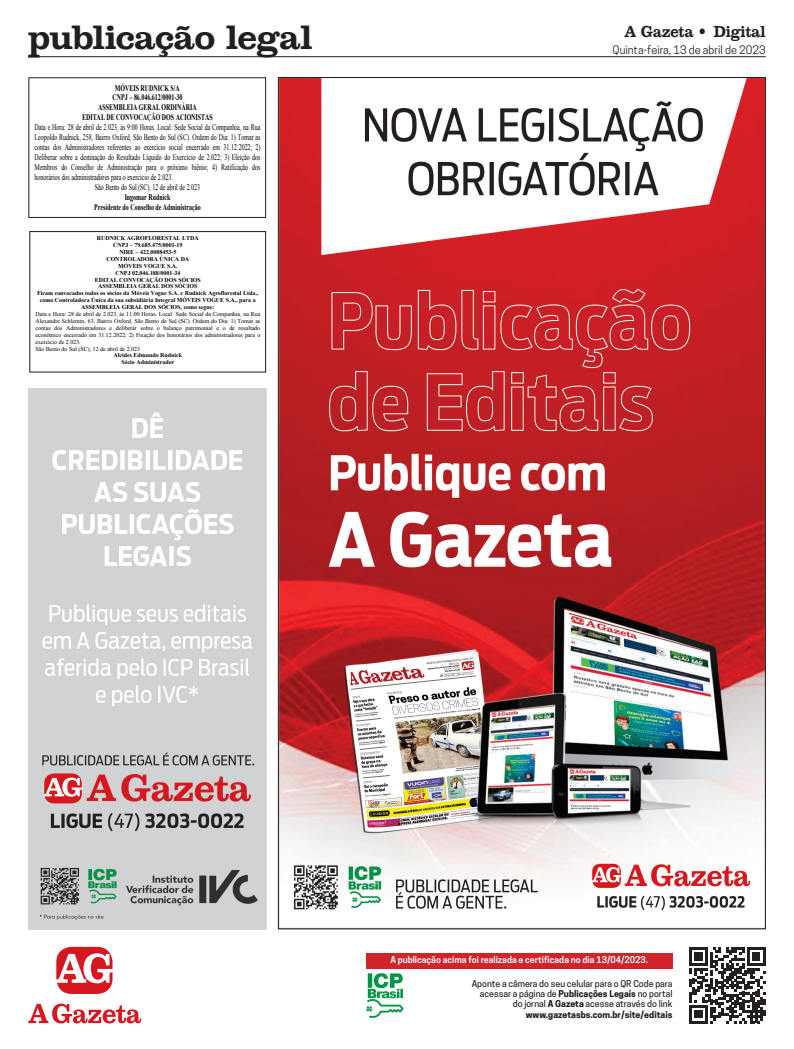
<style>
.page{position:relative;width:794px;height:1049px;background:#fff}
.page>*{position:absolute;margin:0;border:0;box-sizing:border-box;transform-origin:0 0}
.editoria-cabeca-esq{font:700 34.1px "Clarendon";letter-spacing:-.01em;color:#231f20}
.logo-ag-mini{font:700 16px "Clarendon";letter-spacing:-.005em;color:#231f20;scale:.9 1}
.data-pagina-esq{font:11px "Cooper Hewitt";color:#231f20}
.entretitulo{font:500 8.9px/10.1px "Cooper Hewitt";color:#231f20;text-align:right}
.entretitulo-2{font:600 8.9px "Cooper Hewitt";color:#fff}
.t1{font:8.6px "Times New Roman";color:#000;scale:.69 1}
.t2{font:700 8.6px "Times New Roman";color:#000;scale:.69 1}
.t3{font:700 6px "Times New Roman";color:#000}
.t4{font:6px "Times New Roman";color:#000}
.s1{font-weight:700}
</style>
<div class="page">
<hr style="left:28px;top:56px;width:737px;height:1px;background:#231f20">
<svg style="left:28px;top:1003px;width:113px;height:20px"></svg>
<div style="left:56px;top:947px;width:56px;height:47px;background:#d7171f;border-radius:15px"></div>
<svg style="left:56px;top:953px;width:57px;height:30px"></svg>
<svg style="left:689px;top:947px;width:76px;height:76px"></svg>
<div style="left:366px;top:953px;width:306px;height:15px;background:#d1232a"></div>
<img style="left:366px;top:973px;width:38px;height:44px">
<img style="left:28px;top:388px;width:238px;height:541px">
<img style="left:280px;top:79px;width:483px;height:832px">
<div style="left:28px;top:77px;width:238px;height:141px;border:1px solid #231f20"></div>
<div style="left:29px;top:231px;width:237px;height:142px;border:1px solid #231f20"></div>
<p class="editoria-cabeca-esq" style="left:28px;top:17px;width:286px">publicação legal</p>
<p class="t2" style="left:115px;top:82px;width:96px">MÓVEIS RUDNICK S/A</p>
<p class="t2" style="left:113px;top:91px;width:103px">CNPJ – 86.046.612/0001-30</p>
<p class="t2" style="left:98px;top:101px;width:144px">ASSEMBLEIA GERAL ORDINÁRIA</p>
<p class="t2" style="left:82px;top:111px;width:191px">EDITAL DE CONVOCAÇÃO DOS ACIONISTAS</p>
<p class="t1" style="left:35px;top:122px;width:329px">Data e Hora: 28 de abril de 2.023, às 9:00 Horas. Local: Sede Social da Companhia, na Rua</p>
<p class="t1" style="left:35px;top:131px;width:329px">Leopoldo Rudnick, 258, Bairro Oxford, São Bento do Sul (SC). Ordem do Dia: 1) Tomar as</p>
<p class="t1" style="left:35px;top:141px;width:329px">contas dos Administradores referentes ao exercício social encerrado em 31.12.2022; 2)</p>
<p class="t1" style="left:35px;top:151px;width:329px">Deliberar sobre a destinação do Resultado Líquido do Exercício de 2.022; 3) Eleição dos</p>
<p class="t1" style="left:35px;top:161px;width:329px">Membros do Conselho de Administração para o próximo biênio; 4) Ratificação dos</p>
<p class="t1" style="left:35px;top:171px;width:202px">honorários dos administradores para o exercício de 2.023.</p>
<p class="t1" style="left:95px;top:181px;width:154px">São Bento do Sul (SC), 12 de abril de 2.023</p>
<p class="t2" style="left:125px;top:190px;width:68px">Ingomar Rudnick</p>
<p class="t2" style="left:94px;top:200px;width:156px">Presidente do Conselho de Administração</p>
<p class="t3" style="left:97px;top:234px;width:103px">RUDNICK AGROFLORESTAL LTDA</p>
<p class="t3" style="left:113px;top:241px;width:71px">CNPJ – 79.685.475/0001-19</p>
<p class="t3" style="left:119px;top:248px;width:59px">NIRE – 422.0088453-5</p>
<p class="t3" style="left:106px;top:254px;width:84px">CONTROLADORA ÚNICA DA</p>
<p class="t3" style="left:118px;top:261px;width:61px">MÓVEIS VOGUE S.A.</p>
<p class="t3" style="left:115px;top:268px;width:67px">CNPJ 02.046.188/0001-34</p>
<p class="t3" style="left:95px;top:275px;width:107px">EDITAL CONVOCAÇÃO DOS SÓCIOS</p>
<p class="t3" style="left:98px;top:282px;width:101px">ASSEMBLEIA GERAL DOS SÓCIOS</p>
<p class="t3" style="left:37px;top:289px;width:222px">Ficam convocados todos os sócios da Móveis Vogue S.A. e Rudnick Agroflorestal Ltda.,</p>
<p class="t3" style="left:40px;top:296px;width:217px">como Controladora Única da sua subsidiária Integral MÓVEIS VOGUE S.A., para a</p>
<p class="t3" style="left:81px;top:303px;width:135px">ASSEMBLEIA GERAL DOS SÓCIOS, como segue:</p>
<p class="t4" style="left:35px;top:310px;width:226px">Data e Hora: 28 de abril de 2.023, às 11:00 Horas. Local: Sede Social da Companhia, na Rua</p>
<p class="t4" style="left:35px;top:317px;width:226px">Alexandre Schlemm, 63, Bairro Oxford, São Bento do Sul (SC). Ordem do Dia: 1) Tomar as</p>
<p class="t4" style="left:35px;top:324px;width:226px">contas dos Administradores e deliberar sobre o balanço patrimonial e o de resultado</p>
<p class="t4" style="left:35px;top:331px;width:226px">econômico encerrado em 31.12.2022; 2) Fixação dos honorários dos administradores para o</p>
<p class="t4" style="left:35px;top:338px;width:47px">exercício de 2.023.</p>
<p class="t4" style="left:35px;top:345px;width:106px">São Bento do Sul (SC), 12 de abril de 2.023</p>
<p class="t3" style="left:114px;top:351px;width:70px">Alcides Edmundo Rudnick</p>
<p class="t3" style="left:121px;top:358px;width:55px">Sócio Administrador</p>
<p class="logo-ag-mini" style="left:624px;top:21px;width:158px">A Gazeta • Digital</p>
<p class="data-pagina-esq" style="left:612px;top:43px;width:154px">Quinta-feira, 13 de abril de 2023</p>
<p class="entretitulo-2" style="left:390px;top:955px;width:259px">A publicação acima foi realizada e certificada no dia 13/04/2023.</p>
<p class="entretitulo" style="left:472px;top:979px;width:202px">Aponte a câmera do seu celular para o QR Code para acessar a página de <span class="s1">Publicações Legais</span> no portal do jornal <span class="s1">A Gazeta</span> acesse através do link <span class="s1">www.gazetasbs.com.br/site/editais</span></p>
</div>
